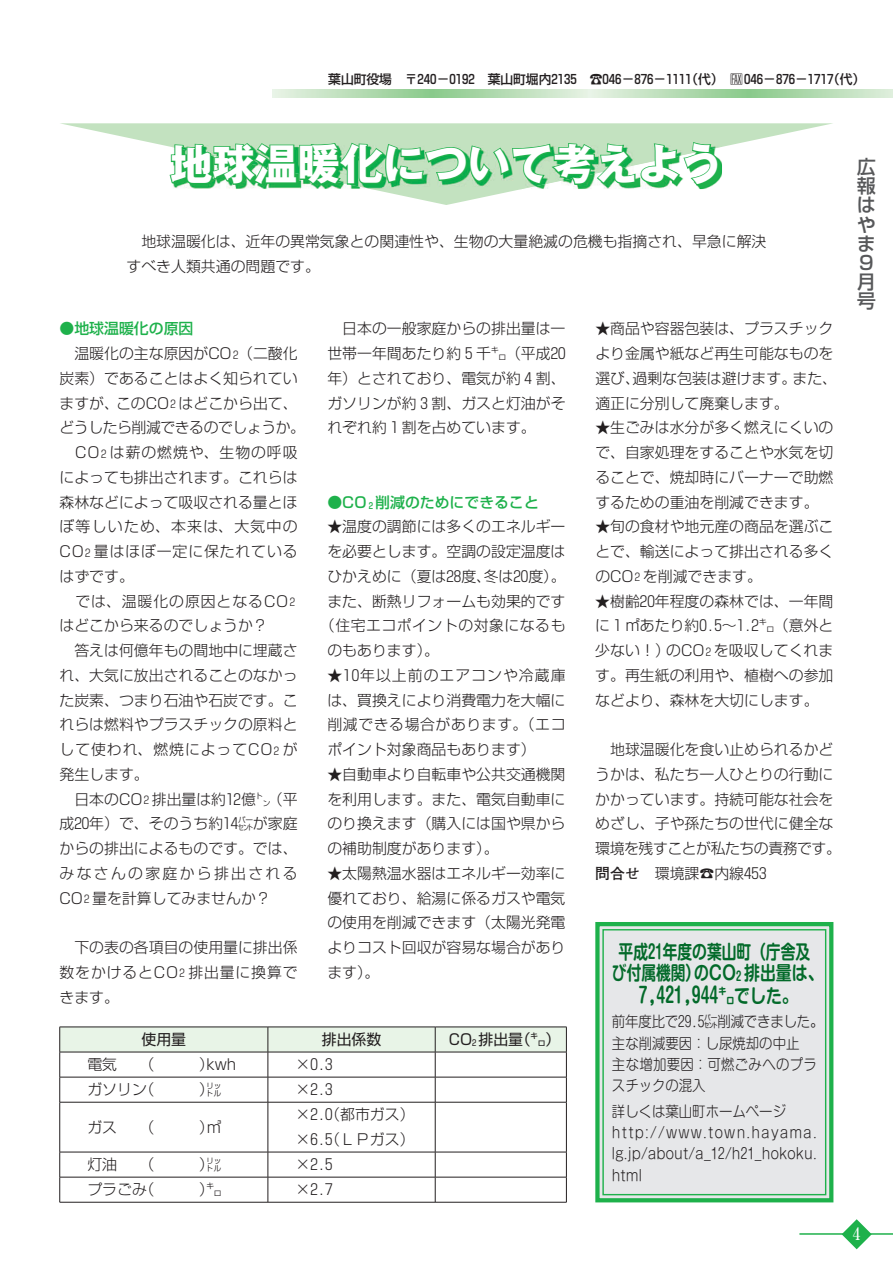
<style>
.page{position:relative;width:893px;height:1263px;background:#fff}
.page>*{position:absolute;margin:0;border:0;box-sizing:border-box;transform-origin:0 0}
.t1{font:42.45px "Gothic MB101 Pro Bold 90 pv RKSJ H";color:#fff}
.t2{font:21.3px "Shin M Go Pro De Bold 90 pv RKSJ V";color:#036a2a;scale:.83 1}
.t3{font:19.2px/21.3px "Shin M Go Pro De Bold 90 pv RKSJ V";color:#036a2a;text-align:center;scale:.77 1}
.t4{font:19.2px/19.2px "Shin Go Pro Medium 90 pv RKSJ V";color:#57585a}
.t5{font:16.95px "Ryumin Pro Medium 90 pv RKSJ H";color:#fff;scale:.9 1}
.t6{font:14.85px/24.8px "Shin Go Pro Light 90 pv RKSJ H";color:#231f20}
.t7{font:14.85px/21.3px "Shin M Go Pro Light 90 pv RKSJ H";letter-spacing:.02em;color:#231f20;scale:.9 1}
.t8{font:14.85px/21.3px "Shin M Go Pro Light 90 pv RKSJ H";color:#231f20;scale:.9 1}
.t9{font:14.85px "Shin Go Pro Light 90 pv RKSJ H";letter-spacing:.06em;color:#231f20}
.t10{font:14.85px/24.8px "Shin Go Pro Light 90 pv RKSJ H";letter-spacing:.055em;color:#231f20}
.t11{font:14.85px "Shin Go Pro Medium 90 pv RKSJ V";color:#1eb14b}
.t12{font:14.85px "Shin Go Pro Light 90 pv RKSJ H";letter-spacing:-.03em;color:#231f20}
.t13{font:14.85px "Shin Go Pro Light 90 pv RKSJ H";letter-spacing:.035em;color:#231f20}
.t14{font:14.85px "Shin Go Pro Light 90 pv RKSJ H";letter-spacing:.085em;color:#231f20}
.t15{font:14.85px "Shin Go Pro Regular 90 pv RKSJ H";color:#231f20}
.t16{font:14.85px "Shin Go Pro Light 90 pv RKSJ H";letter-spacing:.155em;color:#231f20}
.t17{font:12.75px "Shin Go Pro Medium 90 pv RKSJ V";color:#231f20}
.t18{font:12.75px "Shin M Go Pro De Bold 90 pv RKSJ V";color:#036a2a;scale:.83 1}
.t19{font:10.65px "Shin Go Pro Light 90 pv RKSJ H";color:#231f20}
.t20{font:8.7px "Shin Go Pro Medium 90 pv RKSJ V";color:#1eb14b}
.t21{font:8.55px "Shin Go Pro Regular 90 pv RKSJ H";color:#231f20}
.s1{font-family:"Iwa UD Nw M Pro Md 90 pv RKSJ H"}
.s2{color:#1eb14b}
.s3{font-size:10.65px}
.s4{font-family:"Futo Go B101 Pro Bold 90 pv RKSJ V"}
.s5{font-size:19.2px}
</style>
<div class="page">
<hr style="left:799px;top:1233px;width:94px;height:2px;background:#1eb14b">
<svg style="left:842px;top:1219px;width:30px;height:30px"></svg>
<svg style="left:272px;top:89px;width:317px;height:9px"></svg>
<svg style="left:589px;top:89px;width:304px;height:9px"></svg>
<svg style="left:60px;top:123px;width:773px;height:82px"></svg>
<img style="left:173px;top:181px;width:150px;height:8px">
<img style="left:622px;top:170px;width:50px;height:19px">
<img style="left:672px;top:170px;width:50px;height:19px">
<img style="left:173px;top:145px;width:150px;height:36px">
<img style="left:323px;top:145px;width:299px;height:44px">
<img style="left:622px;top:145px;width:100px;height:25px">
<svg style="left:595px;top:922px;width:239px;height:281px"></svg>
<div style="left:602px;top:929px;width:224px;height:266px;border:1px solid #1eb14b"></div>
<svg style="left:59px;top:1027px;width:508px;height:75px"></svg>
<hr style="left:60px;top:1102px;width:208px;height:1px;background:#231f20">
<hr style="left:59px;top:1102px;width:1px;height:50px;background:#231f20">
<hr style="left:268px;top:1102px;width:167px;height:1px;background:#231f20">
<hr style="left:268px;top:1102px;width:1px;height:50px;background:#231f20">
<hr style="left:435px;top:1102px;width:132px;height:1px;background:#231f20">
<hr style="left:435px;top:1102px;width:1px;height:50px;background:#231f20">
<hr style="left:566px;top:1102px;width:1px;height:50px;background:#231f20">
<hr style="left:60px;top:1152px;width:208px;height:1px;background:#231f20">
<hr style="left:268px;top:1152px;width:167px;height:1px;background:#231f20">
<hr style="left:435px;top:1152px;width:132px;height:1px;background:#231f20">
<hr style="left:60px;top:1177px;width:208px;height:1px;background:#231f20">
<svg style="left:59px;top:1152px;width:1px;height:50px"></svg>
<hr style="left:268px;top:1177px;width:167px;height:1px;background:#231f20">
<svg style="left:268px;top:1152px;width:1px;height:50px"></svg>
<hr style="left:435px;top:1177px;width:132px;height:1px;background:#231f20">
<svg style="left:435px;top:1152px;width:1px;height:50px"></svg>
<svg style="left:566px;top:1152px;width:1px;height:50px"></svg>
<hr style="left:60px;top:1202px;width:507px;height:1px;background:#231f20">
<p class="t17" style="left:328px;top:74px;width:365px">葉山町役場　〒240－0192　葉山町堀内2135　<span class="s1">☎</span>046－876－1111</p>
<p class="t17" style="left:685px;top:74px;width:40px">（代）</p>
<p class="t17" style="left:827px;top:74px;width:40px">（代(</p>
<p class="t17" style="left:744px;top:74px;width:91px">046－876－1717</p>
<h1 class="t1" style="left:170px;top:148px;width:554px"><span class="s2">地</span>球温暖化について考えよう</h1>
<p class="t6" style="left:126px;top:231px;width:641px">　地球温暖化は、近年の異常気象との関連性や、生物の大量絶滅の危機も指摘され、早急に解決すべき人類共通の問題です。</p>
<p class="t11" style="left:60px;top:323px;width:135px">●地球温暖化の原因</p>
<p class="t6" style="left:60px;top:343px;width:240px;text-align:right">　温暖化の主な原因がCO （<span class="s3">2</span> 二酸化炭素）であることはよく知られていはどこから出て、</p>
<p class="t6" style="left:60px;top:393px;width:61px">ますが、</p>
<p class="t12" style="left:60px;top:422px;width:247px">どうしたら削減できるのでしょうか。</p>
<p class="t9" style="left:110px;top:447px;width:189px">は薪の燃焼や、生物の呼吸</p>
<p class="t6" style="left:116px;top:393px;width:55px">このCO</p>
<p class="t19" style="left:171px;top:400px;width:7px">2</p>
<p class="t6" style="left:60px;top:442px;width:42px">　CO</p>
<p class="t6" style="left:60px;top:467px;width:240px">によっても排出されます。これらは</p>
<p class="t6" style="left:60px;top:492px;width:240px">森林などによって吸収される量とほ</p>
<p class="t14" style="left:60px;top:521px;width:240px">ぼ等しいため、本来は、大気中の</p>
<p class="t10" style="left:94px;top:541px;width:205px">量はほぼ一定に保たれている</p>
<p class="t19" style="left:101px;top:450px;width:7px">2</p>
<p class="t6" style="left:60px;top:541px;width:76px">CO<br>はずです。</p>
<p class="t19" style="left:85px;top:549px;width:7px">2</p>
<p class="t9" style="left:60px;top:595px;width:230px">　では、温暖化の原因となるCO</p>
<p class="t6" style="left:60px;top:615px;width:210px">はどこから来るのでしょうか?</p>
<p class="t6" style="left:60px;top:640px;width:240px">　答えは何億年もの間地中に埋蔵さ</p>
<p class="t6" style="left:60px;top:665px;width:240px">れ、大気に放出されることのなかっ</p>
<p class="t6" style="left:60px;top:690px;width:240px">た炭素、つまり石油や石炭です。こ</p>
<p class="t6" style="left:60px;top:714px;width:240px">れらは燃料やプラスチックの原料と</p>
<p class="t9" style="left:60px;top:744px;width:240px">して使われ、燃焼によってCO が<span class="s3">2</span></p>
<p class="t6" style="left:60px;top:764px;width:91px">発生します。</p>
<p class="t6" style="left:268px;top:789px;width:31px">（平</p>
<p class="t19" style="left:290px;top:598px;width:7px">2</p>
<p class="t6" style="left:152px;top:789px;width:121px">排出量は約12億㌧</p>
<p class="t6" style="left:60px;top:789px;width:84px">　日本のCO</p>
<p class="t6" style="left:60px;top:813px;width:240px">成20年）で、そのうち約14㌫が家庭</p>
<p class="t6" style="left:60px;top:838px;width:240px">からの排出によるものです。では、</p>
<p class="t16" style="left:60px;top:868px;width:240px">みなさんの家庭から排出される</p>
<p class="t6" style="left:92px;top:888px;width:180px">量を計算してみませんか?</p>
<p class="t19" style="left:144px;top:796px;width:7px">2</p>
<p class="t6" style="left:60px;top:888px;width:25px">CO</p>
<p class="t6" style="left:60px;top:937px;width:240px;text-align:right">　下の表の各項目の使用量に排出係排出量に換算で</p>
<p class="t19" style="left:84px;top:895px;width:7px">2</p>
<p class="t10" style="left:60px;top:962px;width:120px">数をかけるとCOきます。</p>
<p class="t19" style="left:180px;top:969px;width:7px">2</p>
<p class="t15" style="left:141px;top:1034px;width:46px">使用量</p>
<p class="t6" style="left:327px;top:318px;width:240px;text-align:justify">　日本の一般家庭からの排出量は一世帯一年間あたり約 5 千㌔（平成20年）とされており、電気が約 4 割、ガソリンが約 3 割、ガスと灯油がそれぞれ約 1 割を占めています。</p>
<p class="t11" style="left:375px;top:496px;width:165px">削減のためにできること</p>
<p class="t11" style="left:327px;top:496px;width:41px">●CO</p>
<p class="t6" style="left:327px;top:516px;width:240px;text-align:right">★温度の調節には多くのエネルギーを必要とします。空調の設定温度は冬は20度。(</p>
<p class="t20" style="left:369px;top:503px;width:6px">2</p>
<p class="t6" style="left:327px;top:566px;width:165px">ひかえめに（夏は28度、</p>
<p class="t6" style="left:327px;top:591px;width:240px">また、断熱リフォームも効果的です</p>
<p class="t13" style="left:320px;top:620px;width:247px">（住宅エコポイントの対象になるも</p>
<p class="t6" style="left:327px;top:640px;width:113px">のもあります。(</p>
<p class="t6" style="left:327px;top:665px;width:240px;text-align:justify">★10年以上前のエアコンや冷蔵庫は、買換えにより消費電力を大幅に削減できる場合があります。（エコポイント対象商品もあります(</p>
<p class="t6" style="left:327px;top:764px;width:240px;text-align:justify">★自動車より自転車や公共交通機関を利用します。また、電気自動車にのり換えます（購入には国や県からの補助制度があります。(</p>
<p class="t6" style="left:327px;top:863px;width:240px;text-align:justify">★太陽熱温水器はエネルギー効率に優れており、給湯に係るガスや電気の使用を削減できます（太陽光発電よりコスト回収が容易な場合があります。(</p>
<p class="t15" style="left:322px;top:1034px;width:61px">排出係数</p>
<p class="t15" style="left:516px;top:1034px;width:46px">（㌔(</p>
<p class="t15" style="left:449px;top:1034px;width:76px">CO 排出量</p>
<p class="t21" style="left:472px;top:1039px;width:6px">2</p>
<p class="t6" style="left:87px;top:1079px;width:61px">ガソリン</p>
<p class="t6" style="left:87px;top:1179px;width:61px">プラごみ</p>
<p class="t6" style="left:206px;top:1054px;width:31px">kwh</p>
<p class="t6" style="left:206px;top:1079px;width:16px">㍑</p>
<p class="t6" style="left:206px;top:1117px;width:16px">㎥</p>
<p class="t6" style="left:206px;top:1154px;width:16px">㍑</p>
<p class="t6" style="left:206px;top:1179px;width:16px">㌔</p>
<p class="t6" style="left:296px;top:1054px;width:39px">×0.3</p>
<p class="t6" style="left:296px;top:1079px;width:39px">×2.3</p>
<p class="t6" style="left:325px;top:1104px;width:91px">（都市ガス(</p>
<p class="t6" style="left:296px;top:1104px;width:39px">×2.0</p>
<p class="t6" style="left:325px;top:1129px;width:91px">（ＬＰガス(</p>
<p class="t6" style="left:296px;top:1129px;width:39px">×6.5 ×2.5</p>
<p class="t6" style="left:296px;top:1179px;width:39px">×2.7</p>
<p class="t6" style="left:595px;top:318px;width:243px;text-align:right">★商品や容器包装は、プラスチックより金属や紙など再生可能なものをまた、</p>
<p class="t6" style="left:595px;top:368px;width:195px">選び、<br>適正に分別して廃棄します。</p>
<p class="t6" style="left:595px;top:417px;width:240px;text-align:justify">★生ごみは水分が多く燃えにくいので、自家処理をすることや水気を切ることで、焼却時にバーナーで助燃するための重油を削減できます。</p>
<p class="t6" style="left:595px;top:516px;width:240px">★旬の食材や地元産の商品を選ぶこ</p>
<p class="t6" style="left:595px;top:541px;width:240px">とで、輸送によって排出される多く</p>
<p class="t6" style="left:643px;top:566px;width:121px">を削減できます。</p>
<p class="t6" style="left:632px;top:368px;width:165px">過剰な包装は避けます。</p>
<p class="t6" style="left:595px;top:566px;width:40px">のCO</p>
<p class="t6" style="left:595px;top:591px;width:240px;text-align:right">★樹齢20年程度の森林では、一年間に 1 ㎡あたり約0.5～1.2㌔（意外とを吸収してくれま</p>
<p class="t19" style="left:635px;top:573px;width:7px">2</p>
<p class="t6" style="left:595px;top:640px;width:240px">少ない！）<br>す。再生紙の利用や、植樹への参加などより、森林を大切にします。</p>
<p class="t6" style="left:595px;top:739px;width:247px">　地球温暖化を食い止められるかどうかは、私たち一人ひとりの行動にかかっています。持続可能な社会をめざし、子や孫たちの世代に健全な環境を残すことが私たちの責務です。<span class="s4">問合せ</span>　環境課☎内線453</p>
<p class="t6" style="left:666px;top:640px;width:40px">のCO</p>
<p class="t19" style="left:706px;top:648px;width:7px">2</p>
<p class="t3" style="left:612px;top:944px;width:276px">平成21年度の葉山町（庁舎及<br>び付属機関のCO 排出量は、</p>
<p class="t3" style="left:686px;top:965px;width:21px">）</p>
<h2 class="t2" style="left:639px;top:987px;width:193px">7,421,944<span class="s5">㌔でした。</span></h2>
<p class="t8" style="left:612px;top:1013px;width:237px">前年度比で29.5㌫削減できました。主な削減要因：し尿焼却の中止<br>主な増加要因：可燃ごみへのプラスチックの混入</p>
<p class="t7" style="left:612px;top:1102px;width:229px">詳しくは葉山町ホームページhttp://www.town.hayama. lg j p. /about _a/ 12/h21_hokoku. html</p>
<p class="t18" style="left:736px;top:971px;width:8px">2</p>
<p class="t4" style="left:857px;top:160px;width:20px;text-align:justify">広報はやま</p>
<p class="t4" style="left:857px;top:256px;width:17px">９</p>
<p class="t4" style="left:857px;top:275px;width:20px">月号</p>
<p class="t5" style="left:853px;top:1228px;width:10px">4</p>
</div>
